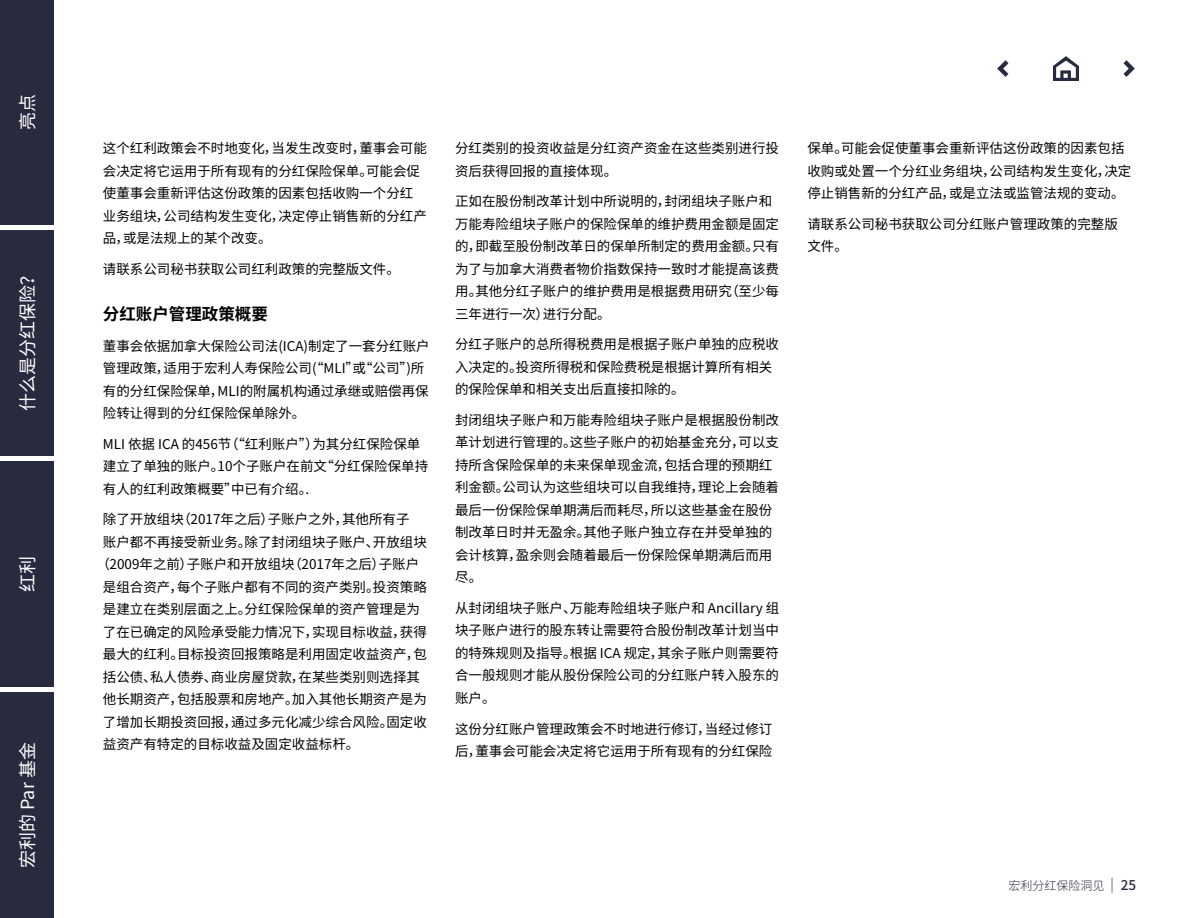
<style>
.page{position:relative;width:1188px;height:918px;background:#fff}
.page>*{position:absolute;margin:0;border:0;box-sizing:border-box;transform-origin:0 0}
.t1{font:18px "Noto Sans CJ Ksc";color:#fff}
.Headline_5_-_23_5_2{font:700 16.5px "Noto Sans CJ Ksc";color:#000}
.Body_-_9_13_5{font:13.5px/22.5px "Noto Sans CJ Ksc";color:#000}
.t2{font:300 12px "Noto Sans CJ Ksc";color:#282b3e}
.s1{font-size:13.5px}
.s2{font-weight:500;font-size:13.5px}
</style>
<div class="page">
<div style="left:0;top:0;width:54px;height:225px;background:#282b3e"></div>
<div style="left:0;top:461px;width:54px;height:226px;background:#282b3e"></div>
<div style="left:0;top:692px;width:54px;height:226px;background:#282b3e"></div>
<div style="left:0;top:231px;width:54px;height:225px;background:#282b3e"></div>
<svg style="left:1123px;top:60px;width:12px;height:17px"></svg>
<svg style="left:997px;top:60px;width:11px;height:17px"></svg>
<svg style="left:1053px;top:56px;width:26px;height:25px"></svg>
<h1 class="t1" style="left:17px;top:130px;width:37px;rotate:-90deg">亮点</h1>
<h1 class="t1" style="left:17px;top:411px;width:145px;rotate:-90deg">什么是分红保险？</h1>
<h1 class="t1" style="left:17px;top:592px;width:37px;rotate:-90deg">红利</h1>
<h1 class="t1" style="left:17px;top:868px;width:127px;rotate:-90deg">宏利的 Par 基金</h1>
<p class="Body_-_9_13_5" style="left:103px;top:137px;width:325px">这个红利政策会不时地变化，当发生改变时，董事会可能会决定将它运用于所有现有的分红保险保单。可能会促使董事会重新评估这份政策的因素包括收购一个分红业务组块，公司结构发生变化，决定停止销售新的分红产品，或是法规上的某个改变。</p>
<p class="Body_-_9_13_5" style="left:103px;top:258px;width:299px">请联系公司秘书获取公司红利政策的完整版文件。</p>
<h3 class="Headline_5_-_23_5_2" style="left:103px;top:305px;width:166px">分红账户管理政策概要</h3>
<p class="Body_-_9_13_5" style="left:103px;top:335px;width:328px">董事会依据加拿大保险公司法(ICA)制定了一套分红账户管理政策，适用于宏利人寿保险公司(“MLI”或“公司”)所有的分红保险保单，MLI的附属机构通过承继或赔偿再保险转让得到的分红保险保单除外。</p>
<p class="Body_-_9_13_5" style="left:103px;top:433px;width:327px">MLI 依据 ICA 的456节（“红利账户”）为其分红保险保单建立了单独的账户。10个子账户在前文“分红保险保单持有人的红利政策概要”中已有介绍。.</p>
<p class="Body_-_9_13_5" style="left:103px;top:509px;width:308px">除了开放组块（2017年之后）子账户之外，其他所有子</p>
<p class="Body_-_9_13_5" style="left:103px;top:531px;width:325px">账户都不再接受新业务。除了封闭组块子账户、开放组块</p>
<p class="Body_-_9_13_5" style="left:97px;top:554px;width:324px">（2009年之前）子账户和开放组块（2017年之后）子账户</p>
<p class="Body_-_9_13_5" style="left:103px;top:576px;width:325px">是组合资产，每个子账户都有不同的资产类别。投资策略</p>
<p class="Body_-_9_13_5" style="left:103px;top:599px;width:319px">是建立在类别层面之上。分红保险保单的资产管理是为</p>
<p class="Body_-_9_13_5" style="left:103px;top:621px;width:325px">了在已确定的风险承受能力情况下，实现目标收益，获得</p>
<p class="Body_-_9_13_5" style="left:103px;top:644px;width:325px">最大的红利。目标投资回报策略是利用固定收益资产，包</p>
<p class="Body_-_9_13_5" style="left:103px;top:666px;width:319px">括公债、私人债券、商业房屋贷款，在某些类别则选择其</p>
<p class="Body_-_9_13_5" style="left:103px;top:689px;width:325px">他长期资产，包括股票和房地产。加入其他长期资产是为</p>
<p class="Body_-_9_13_5" style="left:103px;top:711px;width:325px">了增加长期投资回报，通过多元化减少综合风险。固定收</p>
<p class="Body_-_9_13_5" style="left:103px;top:734px;width:258px">益资产有特定的目标收益及固定收益标杆。</p>
<p class="Body_-_9_13_5" style="left:455px;top:137px;width:325px">分红类别的投资收益是分红资产资金在这些类别进行投资后获得回报的直接体现。</p>
<p class="Body_-_9_13_5" style="left:455px;top:190px;width:325px">正如在股份制改革计划中所说明的，封闭组块子账户和万能寿险组块子账户的保险保单的维护费用金额是固定的，即截至股份制改革日的保单所制定的费用金额。只有为了与加拿大消费者物价指数保持一致时才能提高该费用。其他分红子账户的维护费用是根据费用研究（至少每三年进行一次）进行分配。</p>
<p class="Body_-_9_13_5" style="left:455px;top:333px;width:325px">分红子账户的总所得税费用是根据子账户单独的应税收入决定的。投资所得税和保险费税是根据计算所有相关的保险保单和相关支出后直接扣除的。</p>
<p class="Body_-_9_13_5" style="left:455px;top:409px;width:325px">封闭组块子账户和万能寿险组块子账户是根据股份制改革计划进行管理的。这些子账户的初始基金充分，可以支持所含保险保单的未来保单现金流，包括合理的预期红利金额。公司认为这些组块可以自我维持，理论上会随着最后一份保险保单期满后而耗尽，所以这些基金在股份制改革日时并无盈余。其他子账户独立存在并受单独的会计核算，盈余则会随着最后一份保险保单期满后而用尽。</p>
<p class="Body_-_9_13_5" style="left:455px;top:597px;width:326px;text-align:justify">从封闭组块子账户、万能寿险组块子账户和 Ancillary 组块子账户进行的股东转让需要符合股份制改革计划当中的特殊规则及指导。根据 ICA 规定，其余子账户则需要符合一般规则才能从股份保险公司的分红账户转入股东的账户。</p>
<p class="Body_-_9_13_5" style="left:455px;top:718px;width:319px">这份分红账户管理政策会不时地进行修订，当经过修订后，董事会可能会决定将它运用于所有现有的分红保险</p>
<p class="Body_-_9_13_5" style="left:807px;top:137px;width:325px">保单。可能会促使董事会重新评估这份政策的因素包括收购或处置一个分红业务组块，公司结构发生变化，决定停止销售新的分红产品，或是立法或监管法规的变动。</p>
<p class="Body_-_9_13_5" style="left:807px;top:213px;width:312px">请联系公司秘书获取公司分红账户管理政策的完整版文件。</p>
<p class="t2" style="left:1009px;top:879px;width:129px">宏利分红保险洞见 <span class="s1">|</span> <span class="s2">25</span></p>
</div>
